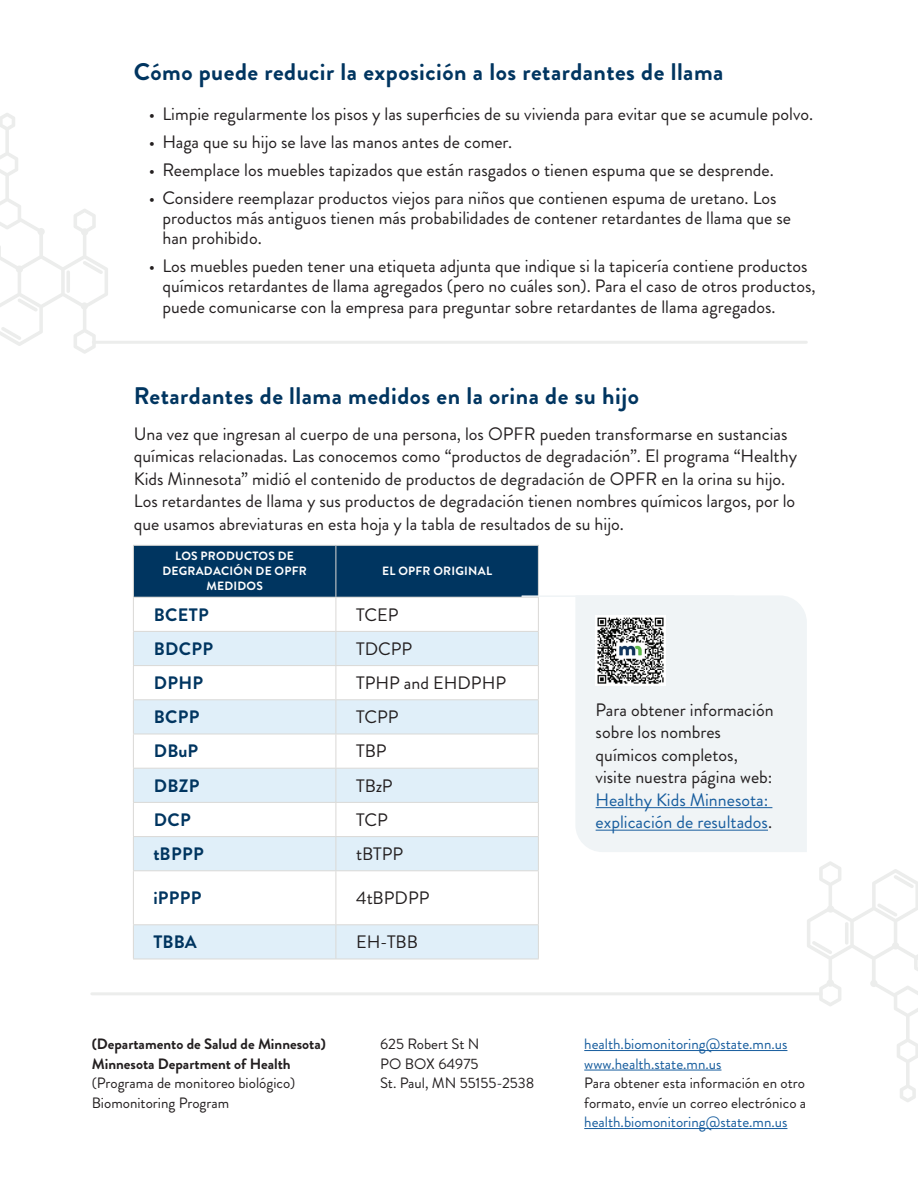
<style>
.page{position:relative;width:918px;height:1188px;background:#fff}
.page>*{position:absolute;margin:0;border:0;box-sizing:border-box;transform-origin:0 0}
.t1{font:700 24px "Brandon Grotesque";letter-spacing:.02em;color:#003560}
.paragraph{font:18px/22.5px "Brandon Grotesque";color:#231f20}
.paragraph-2{font:700 18px "Brandon Grotesque";letter-spacing:.02em;color:#003560}
.paragraph-3{font:15px/19.5px "Brandon Grotesque";color:#175d9e}
.paragraph-4{font:700 15px/19.5px "Brandon Grotesque";color:#231f20}
.paragraph-5{font:15px/19.5px "Brandon Grotesque";color:#231f20}
.paragraph-6{font:700 12px/15px "Brandon Grotesque";letter-spacing:.02em;color:#fff;text-align:center}
.s1{color:#175d9e}
.s2{font-weight:400}
.s3{color:#231f20}
</style>
<div class="page">
<div style="left:576px;top:595px;width:231px;height:257px;background:#f0f4f6"></div>
<hr style="left:93px;top:341px;width:713px;height:3px;background:#ecedec">
<svg style="left:0;top:113px;width:108px;height:241px"></svg>
<svg style="left:807px;top:861px;width:111px;height:241px"></svg>
<hr style="left:92px;top:992px;width:729px;height:3px;background:#ecedec">
<div style="left:134px;top:546px;width:404px;height:51px;background:#003560"></div>
<svg style="left:134px;top:632px;width:404px;height:327px;fill:#e0eff9"></svg>
<hr style="left:133px;top:545px;width:203px;height:1px;background:#dad9d6">
<hr style="left:133px;top:546px;width:1px;height:51px;background:#dad9d6">
<hr style="left:336px;top:545px;width:203px;height:1px;background:#dad9d6">
<hr style="left:336px;top:546px;width:1px;height:51px;background:#dad9d6">
<hr style="left:538px;top:546px;width:1px;height:51px;background:#dad9d6">
<hr style="left:133px;top:597px;width:203px;height:1px;background:#dad9d6">
<hr style="left:133px;top:598px;width:1px;height:33px;background:#dad9d6">
<hr style="left:336px;top:597px;width:203px;height:1px;background:#dad9d6">
<hr style="left:336px;top:598px;width:1px;height:33px;background:#dad9d6">
<hr style="left:538px;top:598px;width:1px;height:33px;background:#dad9d6">
<hr style="left:133px;top:631px;width:203px;height:1px;background:#dad9d6">
<hr style="left:133px;top:632px;width:1px;height:33px;background:#dad9d6">
<hr style="left:336px;top:631px;width:203px;height:1px;background:#dad9d6">
<hr style="left:336px;top:632px;width:1px;height:33px;background:#dad9d6">
<hr style="left:538px;top:632px;width:1px;height:33px;background:#dad9d6">
<hr style="left:133px;top:665px;width:203px;height:1px;background:#dad9d6">
<hr style="left:133px;top:666px;width:1px;height:33px;background:#dad9d6">
<hr style="left:336px;top:665px;width:203px;height:1px;background:#dad9d6">
<hr style="left:336px;top:666px;width:1px;height:33px;background:#dad9d6">
<hr style="left:538px;top:666px;width:1px;height:33px;background:#dad9d6">
<hr style="left:133px;top:699px;width:203px;height:1px;background:#dad9d6">
<hr style="left:133px;top:700px;width:1px;height:34px;background:#dad9d6">
<hr style="left:336px;top:699px;width:203px;height:1px;background:#dad9d6">
<hr style="left:336px;top:700px;width:1px;height:34px;background:#dad9d6">
<hr style="left:538px;top:700px;width:1px;height:34px;background:#dad9d6">
<hr style="left:133px;top:734px;width:203px;height:1px;background:#dad9d6">
<hr style="left:133px;top:734px;width:1px;height:34px;background:#dad9d6">
<hr style="left:336px;top:734px;width:203px;height:1px;background:#dad9d6">
<hr style="left:336px;top:734px;width:1px;height:34px;background:#dad9d6">
<hr style="left:538px;top:734px;width:1px;height:34px;background:#dad9d6">
<hr style="left:133px;top:768px;width:203px;height:1px;background:#dad9d6">
<hr style="left:133px;top:769px;width:1px;height:33px;background:#dad9d6">
<hr style="left:336px;top:768px;width:203px;height:1px;background:#dad9d6">
<hr style="left:336px;top:769px;width:1px;height:33px;background:#dad9d6">
<hr style="left:538px;top:769px;width:1px;height:33px;background:#dad9d6">
<hr style="left:133px;top:802px;width:203px;height:1px;background:#dad9d6">
<hr style="left:133px;top:803px;width:1px;height:33px;background:#dad9d6">
<hr style="left:336px;top:802px;width:203px;height:1px;background:#dad9d6">
<hr style="left:336px;top:803px;width:1px;height:33px;background:#dad9d6">
<hr style="left:538px;top:803px;width:1px;height:33px;background:#dad9d6">
<hr style="left:133px;top:836px;width:203px;height:1px;background:#dad9d6">
<hr style="left:133px;top:837px;width:1px;height:33px;background:#dad9d6">
<hr style="left:336px;top:836px;width:203px;height:1px;background:#dad9d6">
<hr style="left:336px;top:837px;width:1px;height:33px;background:#dad9d6">
<hr style="left:538px;top:837px;width:1px;height:33px;background:#dad9d6">
<hr style="left:133px;top:870px;width:203px;height:1px;background:#dad9d6">
<hr style="left:133px;top:871px;width:1px;height:53px;background:#dad9d6">
<hr style="left:336px;top:870px;width:203px;height:1px;background:#dad9d6">
<hr style="left:336px;top:871px;width:1px;height:53px;background:#dad9d6">
<hr style="left:538px;top:871px;width:1px;height:53px;background:#dad9d6">
<hr style="left:133px;top:924px;width:203px;height:1px;background:#dad9d6">
<hr style="left:133px;top:925px;width:1px;height:34px;background:#dad9d6">
<hr style="left:336px;top:924px;width:203px;height:1px;background:#dad9d6">
<hr style="left:336px;top:925px;width:1px;height:34px;background:#dad9d6">
<hr style="left:538px;top:925px;width:1px;height:34px;background:#dad9d6">
<hr style="left:133px;top:959px;width:203px;height:1px;background:#dad9d6">
<hr style="left:336px;top:959px;width:203px;height:1px;background:#dad9d6">
<hr style="left:522px;top:595px;width:212px;height:2px;background:#f0f4f6">
<hr style="left:596px;top:807px;width:176px;height:1px;background:#175d9e">
<hr style="left:596px;top:830px;width:172px;height:1px;background:#175d9e">
<img style="left:596px;top:616px;width:70px;height:70px">
<hr style="left:584px;top:1050px;width:203px;height:1px;background:#175d9e">
<hr style="left:584px;top:1070px;width:137px;height:1px;background:#175d9e">
<hr style="left:584px;top:1128px;width:203px;height:1px;background:#175d9e">
<h3 class="t1" style="left:134px;top:55px;width:591px">Cómo puede reducir la exposición a los retardantes de llama</h3>
<p class="paragraph" style="left:149px;top:103px;width:666px">• Limpie regularmente los pisos y las superficies de su vivienda para evitar que se acumule polvo.</p>
<p class="paragraph" style="left:149px;top:131px;width:365px">• Haga que su hijo se lave las manos antes de comer.</p>
<p class="paragraph" style="left:149px;top:159px;width:626px">• Reemplace los muebles tapizados que están rasgados o tienen espuma que se desprende.</p>
<p class="paragraph" style="left:162px;top:188px;width:630px;line-height:20.2px;text-indent:-14px">• Considere reemplazar productos viejos para niños que contienen espuma de uretano. Los productos más antiguos tienen más probabilidades de contener retardantes de llama que se han prohibido.</p>
<p class="paragraph" style="left:162px;top:256px;width:655px;line-height:20.2px;text-indent:-14px">• Los muebles pueden tener una etiqueta adjunta que indique si la tapicería contiene productos químicos retardantes de llama agregados (pero no cuáles son). Para el caso de otros productos, puede comunicarse con la empresa para preguntar sobre retardantes de llama agregados.</p>
<h3 class="t1" style="left:134px;top:379px;width:507px">Retardantes de llama medidos en la orina de su hijo</h3>
<p class="paragraph" style="left:134px;top:422px;width:665px">Una vez que ingresan al cuerpo de una persona, los OPFR pueden transformarse en sustancias químicas relacionadas. Las conocemos como “productos de degradación”. El programa “Healthy Kids Minnesota” midió el contenido de productos de degradación de OPFR en la orina su hijo.<br>Los retardantes de llama y sus productos de degradación tienen nombres químicos largos, por lo que usamos abreviaturas en esta hoja y la tabla de resultados de su hijo.</p>
<p class="paragraph-6" style="left:162px;top:549px;width:146px">LOS PRODUCTOS DE<br>DEGRADACIÓN DE OPFR<br>MEDIDOS</p>
<p class="paragraph-6" style="left:382px;top:564px;width:111px">EL OPFR ORIGINAL</p>
<p class="paragraph-2" style="left:154px;top:602px;width:57px">BCETP</p>
<p class="paragraph" style="left:356px;top:603px;width:44px">TCEP</p>
<p class="paragraph-2" style="left:154px;top:636px;width:61px">BDCPP</p>
<p class="paragraph" style="left:356px;top:638px;width:58px">TDCPP</p>
<p class="paragraph-2" style="left:154px;top:670px;width:51px">DPHP</p>
<p class="paragraph" style="left:356px;top:672px;width:152px">TPHP and EHDPHP</p>
<p class="paragraph-2" style="left:154px;top:704px;width:47px">BCPP</p>
<p class="paragraph" style="left:356px;top:706px;width:44px">TCPP</p>
<p class="paragraph-2" style="left:154px;top:739px;width:46px">DBuP</p>
<p class="paragraph" style="left:356px;top:740px;width:32px">TBP</p>
<p class="paragraph-2" style="left:154px;top:773px;width:47px">DBZP</p>
<p class="paragraph" style="left:356px;top:774px;width:38px">TBzP</p>
<p class="paragraph-2" style="left:154px;top:807px;width:38px">DCP</p>
<p class="paragraph" style="left:356px;top:809px;width:33px">TCP</p>
<p class="paragraph-2" style="left:154px;top:841px;width:52px">tBPPP</p>
<p class="paragraph" style="left:356px;top:843px;width:49px">tBTPP</p>
<p class="paragraph-2" style="left:154px;top:885px;width:49px">iPPPP</p>
<p class="paragraph" style="left:356px;top:887px;width:75px">4tBPDPP</p>
<p class="paragraph-2" style="left:154px;top:929px;width:45px">TBBA</p>
<p class="paragraph" style="left:356px;top:931px;width:63px">EH-TBB</p>
<p class="paragraph" style="left:596px;top:699px;width:180px">Para obtener información sobre los nombres químicos completos, visite nuestra página web:<br><span class="s1">Healthy Kids Minnesota: explicación de resultados</span>.</p>
<p class="paragraph-4" style="left:92px;top:1034px;width:236px">(Departamento de Salud de Minnesota)<br>Minnesota Department of Health <span class="s2">(Programa de monitoreo biológico)<br>Biomonitoring Program</span></p>
<p class="paragraph-5" style="left:380px;top:1034px;width:156px">625 Robert St N<br>PO BOX 64975<br>St. Paul, MN 55155-2538</p>
<p class="paragraph-3" style="left:584px;top:1034px;width:223px">health.biomonitoring@state.mn.us www.health.state.mn.us<br><span class="s3">Para obtener esta información en otro formato, envíe un correo electrónico a </span>health.biomonitoring@state.mn.us</p>
</div>
